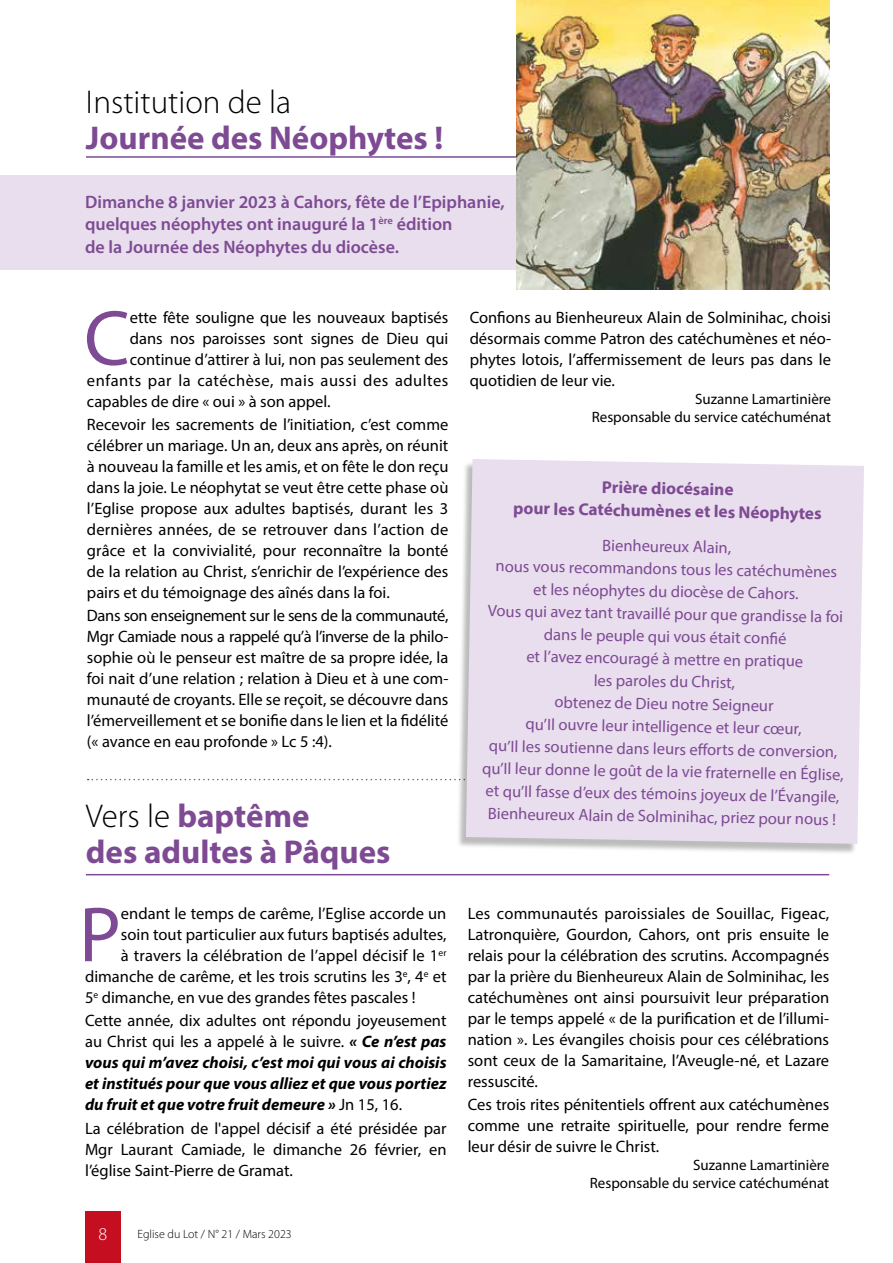
<style>
.page{position:relative;width:893px;height:1263px;background:#fff}
.page>*{position:absolute;margin:0;border:0;box-sizing:border-box;transform-origin:0 0}
.t1{font:78.75px "Myriad Pro";color:#7e4a94}
.t2{font:700 33px/36px "Myriad Pro";color:#7e4a94}
.t3{font:300 33px "Myriad Pro";color:#000}
.t4{font:600 18px/22.5px "Myriad Pro";color:#7e4a94}
.t5{font:300 18px "Myriad Pro";color:#fff}
.t6{font:700 17.25px/22.5px "Myriad Pro";color:#7e4a94;text-align:center}
.t7{font:16.5px/21px "Myriad Pro";color:#000;text-align:justify}
.t8{font:16.5px/22.5px "Myriad Pro";color:#7e4a94;text-align:center}
.t9{font:italic 700 16.5px/21px "Myriad Pro";color:#000;text-align:justify}
.t10{font:16.5px "Myriad Pro";letter-spacing:.03em;color:#000}
.t11{font:15px/18px "Myriad Pro";color:#000;text-align:right}
.t12{font:300 12px "Myriad Pro";color:#000}
.s1{font-weight:300;color:#000}
.s2{font-weight:400;font-style:normal}
</style>
<div class="page">
<div style="left:0;top:176px;width:520px;height:94px;background:#e8deed"></div>
<div style="left:85px;top:1212px;width:36px;height:51px;background:#c50e1f"></div>
<hr style="left:86px;top:156px;width:599px;height:2px;background:#7e4a94">
<img style="left:517px;top:0;width:312px;height:290px">
<hr style="left:86px;top:874px;width:743px;height:1px;background:#7e4a94">
<svg style="left:88px;top:779px;width:368px;height:1px"></svg>
<div style="left:456px;top:461px;width:407px;height:394px;background:#000;opacity:.27"></div>
<div style="left:466px;top:459px;width:398px;height:385px;background:#e8deed"></div>
<h2 class="t3" style="left:86px;top:82px;width:206px">Institution de la</h2>
<h2 class="t2" style="left:86px;top:119px;width:359px">Journée des Néophytes !</h2>
<p class="t4" style="left:85px;top:190px;width:421px">Dimanche 8 janvier 2023 à Cahors, fête de l’Epiphanie, quelques néophytes ont inauguré la 1<sup>ère</sup> édition<br>de la Journée des Néophytes du diocèse.</p>
<h1 class="t1" style="left:84px;top:290px;width:47px">C</h1>
<p class="t7" style="left:130px;top:306px;width:320px">ette fête souligne que les nouveaux baptisés</p>
<p class="t7" style="left:130px;top:327px;width:320px">dans nos paroisses sont signes de Dieu qui</p>
<p class="t7" style="left:130px;top:348px;width:320px">continue d’attirer à lui, non pas seulement des</p>
<p class="t10" style="left:87px;top:370px;width:363px">enfants par la catéchèse, mais aussi des adultes</p>
<p class="t7" style="left:87px;top:390px;width:245px">capables de dire « oui » à son appel.</p>
<p class="t7" style="left:87px;top:414px;width:363px">Recevoir les sacrements de l’initiation, c’est comme célébrer un mariage. Un an, deux ans après, on réunit à nouveau la famille et les amis, et on fête le don reçu dans la joie. Le néophytat se veut être cette phase où l’Eglise propose aux adultes baptisés, durant les 3 dernières années, de se retrouver dans l’action de grâce et la convivialité, pour reconnaître la bonté de la relation au Christ, s’enrichir de l’expérience des pairs et du témoignage des aînés dans la foi.</p>
<p class="t7" style="left:87px;top:605px;width:363px">Dans son enseignement sur le sens de la communauté, Mgr Camiade nous a rappelé qu’à l’inverse de la philo&shy;sophie où le penseur est maître de sa propre idée, la foi nait d’une relation ; relation à Dieu et à une com&shy;munauté de croyants. Elle se reçoit, se découvre dans l’émerveillement et se bonifie dans le lien et la fidélité (« avance en eau profonde » Lc 5 :4).</p>
<h2 class="t2" style="left:86px;top:796px;width:306px"><span class="s1">Vers le</span> baptême<br>des adultes à Pâques</h2>
<h1 class="t1" style="left:79px;top:886px;width:43px">P</h1>
<p class="t7" style="left:121px;top:903px;width:327px">endant le temps de carême, l’Eglise accorde un</p>
<p class="t7" style="left:121px;top:924px;width:327px">soin tout particulier aux futurs baptisés adultes,</p>
<p class="t7" style="left:121px;top:945px;width:327px">à travers la célébration de l’appel décisif le 1<sup>er</sup></p>
<p class="t7" style="left:85px;top:966px;width:363px">dimanche de carême, et les trois scrutins les 3<sup>e</sup>, 4<sup>e</sup> et</p>
<p class="t7" style="left:85px;top:987px;width:332px">5<sup>e</sup> dimanche, en vue des grandes fêtes pascales !</p>
<p class="t9" style="left:85px;top:1010px;width:363px"><span class="s2">Cette année, dix adultes ont répondu joyeusement au Christ qui les a appelé à le suivre.</span> « Ce n’est pas vous qui m’avez choisi, c’est moi qui vous ai choisis et institués pour que vous alliez et que vous portiez du fruit et que votre fruit demeure » <span class="s2">Jn 15, 16.</span></p>
<p class="t7" style="left:85px;top:1117px;width:363px">La célébration de l'appel décisif a été présidée par Mgr Laurant Camiade, le dimanche 26 février, en l’église Saint-Pierre de Gramat.</p>
<p class="t5" style="left:99px;top:1223px;width:10px">8</p>
<p class="t12" style="left:137px;top:1226px;width:156px">Eglise du Lot / N° 21 / Mars 2023</p>
<p class="t7" style="left:470px;top:307px;width:363px">Confions au Bienheureux Alain de Solminihac, choisi désormais comme Patron des catéchumènes et néo&shy;phytes lotois, l’affermissement de leurs pas dans le quotidien de leur vie.</p>
<p class="t11" style="left:592px;top:390px;width:241px">Suzanne Lamartinière<br>Responsable du service catéchuménat</p>
<p class="t6" style="left:514px;top:474px;width:310px;rotate:1deg">Prière diocésaine<br>pour les Catéchumènes et les Néophytes</p>
<p class="t8" style="left:486px;top:532px;width:363px;rotate:1deg">Bienheureux Alain,<br>nous vous recommandons tous les catéchumènes<br>et les néophytes du diocèse de Cahors.<br>Vous qui avez tant travaillé pour que grandisse la foi dans le peuple qui vous était confi é<br>et l’avez encouragé à mettre en pratique<br>les paroles du Christ,<br>obtenez de Dieu notre Seigneur<br>qu’Il ouvre leur intelligence et leur cœur,<br>qu’Il les soutienne dans leurs eff orts de conversion, qu’Il leur donne le goût de la vie fraternelle en Église, et qu’Il fasse d’eux des témoins joyeux de l’Évangile, Bienheureux Alain de Solminihac, priez pour nous !</p>
<p class="t7" style="left:468px;top:903px;width:363px">Les communautés paroissiales de Souillac, Figeac, Latronquière, Gourdon, Cahors, ont pris ensuite le relais pour la célébration des scrutins. Accompagnés par la prière du Bienheureux Alain de Solminihac, les catéchumènes ont ainsi poursuivit leur préparation par le temps appelé « de la purification et de l’illumi&shy;nation ». Les évangiles choisis pour ces célébrations sont ceux de la Samaritaine, l’Aveugle-né, et Lazare ressuscité.</p>
<p class="t7" style="left:468px;top:1094px;width:363px">Ces trois rites pénitentiels offrent aux catéchumènes comme une retraite spirituelle, pour rendre ferme leur désir de suivre le Christ.</p>
<p class="t11" style="left:590px;top:1156px;width:241px">Suzanne Lamartinière<br>Responsable du service catéchuménat</p>
</div>
